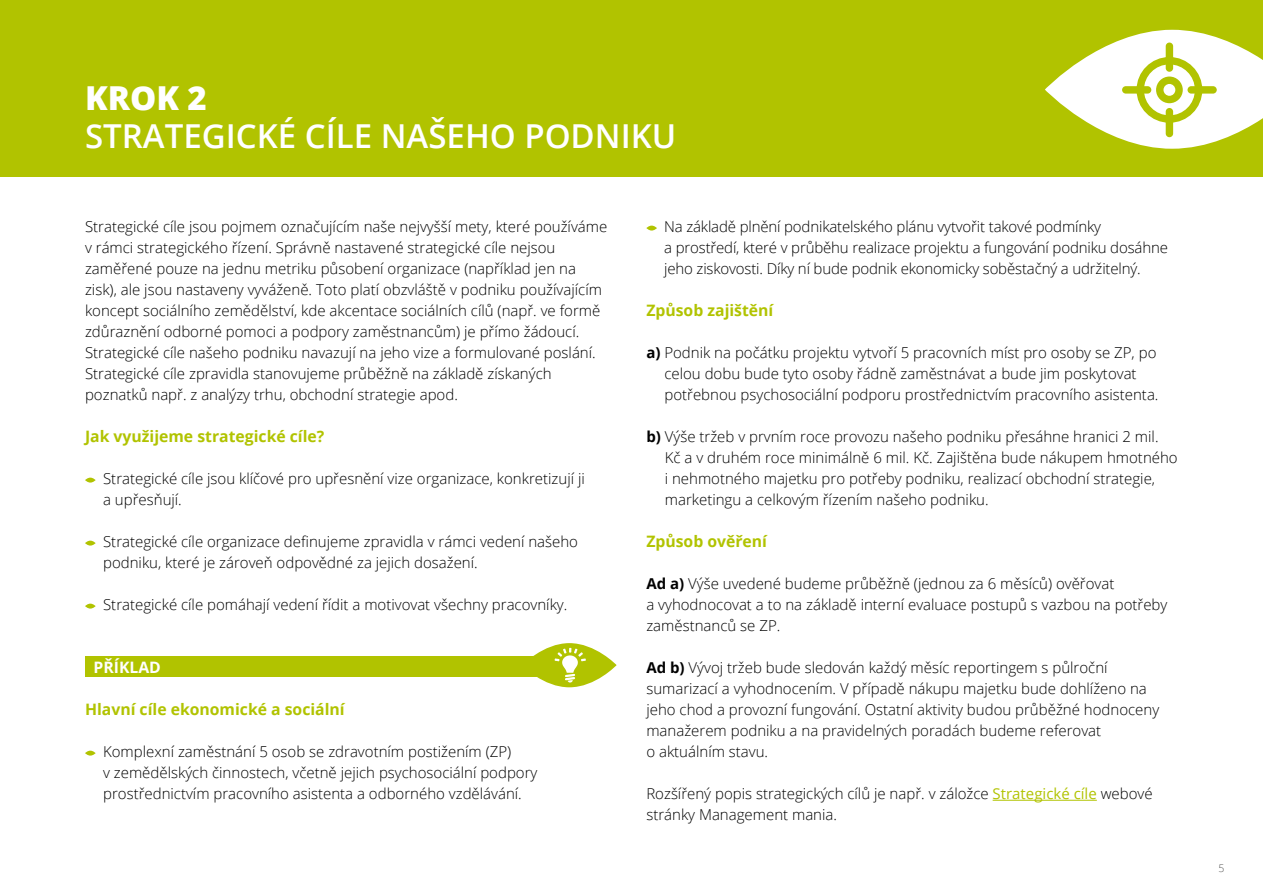
<style>
.page{position:relative;width:1263px;height:893px;background:#fff}
.page>*{position:absolute;margin:0;border:0;box-sizing:border-box;transform-origin:0 0}
.t1{font:600 33px "Open Sans";color:#fff}
.t2{font:800 33px "Open Sans";color:#fff}
.t3{font:700 15.75px "Open Sans";color:#b1c300}
.t4{font:700 15.75px "Open Sans";color:#fff}
.t5{font:300 15px/21px "Open Sans";color:#000}
.t6{font:300 10.5px "Open Sans";color:#575756}
.s1{font-weight:700}
.s2{font-weight:400;color:#b1c300}
</style>
<div class="page">
<div style="left:0;top:0;width:1263px;height:176px;background:#b1c300"></div>
<div style="left:85px;top:657px;width:510px;height:20px;background:#b1c300"></div>
<svg style="left:85px;top:478px;width:11px;height:5px"></svg>
<svg style="left:85px;top:541px;width:11px;height:5px"></svg>
<svg style="left:85px;top:604px;width:11px;height:5px"></svg>
<svg style="left:85px;top:751px;width:11px;height:5px"></svg>
<hr style="left:993px;top:800px;width:104px;height:1px;background:#b1c300">
<svg style="left:646px;top:226px;width:11px;height:5px"></svg>
<svg style="left:1045px;top:30px;width:218px;height:119px"></svg>
<div style="left:1166px;top:43px;width:7px;height:29px;background:#b1c300;border-radius:4px"></div>
<div style="left:1166px;top:108px;width:7px;height:29px;background:#b1c300;border-radius:4px"></div>
<div style="left:1122px;top:86px;width:29px;height:8px;background:#b1c300;border-radius:4px"></div>
<div style="left:1187px;top:86px;width:30px;height:8px;background:#b1c300;border-radius:4px"></div>
<svg style="left:522px;top:643px;width:95px;height:44px;fill:#b1c300"></svg>
<svg style="left:554px;top:648px;width:32px;height:35px"></svg>
<h1 class="t2" style="left:85px;top:73px;width:123px">KROK 2</h1>
<h1 class="t1" style="left:85px;top:113px;width:593px">STRATEGICKÉ CÍLE NAŠEHO PODNIKU</h1>
<p class="t5" style="left:85px;top:216px;width:524px">Strategické cíle jsou pojmem označujícím naše nejvyšší mety, které používáme v rámci strategického řízení. Správně nastavené strategické cíle nejsou zaměřené pouze na jednu metriku působení organizace (například jen na zisk), ale jsou nastaveny vyváženě. Toto platí obzvláště v podniku používajícím koncept sociálního zemědělství, kde akcentace sociálních cílů (např. ve formě zdůraznění odborné pomoci a podpory zaměstnancům) je přímo žádoucí.<br>Strategické cíle našeho podniku navazují na jeho vize a formulované poslání.<br>Strategické cíle zpravidla stanovujeme průběžně na základě získaných poznatků např. z analýzy trhu, obchodní strategie apod.</p>
<p class="t3" style="left:85px;top:425px;width:241px">Jak využijeme strategické cíle?</p>
<p class="t5" style="left:103px;top:468px;width:483px">Strategické cíle jsou klíčové pro upřesnění vize organizace, konkretizují ji a upřesňují.</p>
<p class="t5" style="left:103px;top:531px;width:476px">Strategické cíle organizace definujeme zpravidla v rámci vedení našeho podniku, které je zároveň odpovědné za jejich dosažení.</p>
<p class="t5" style="left:103px;top:594px;width:466px">Strategické cíle pomáhají vedení řídit a motivovat všechny pracovníky.</p>
<p class="t4" style="left:94px;top:656px;width:69px">PŘÍKLAD</p>
<p class="t3" style="left:85px;top:698px;width:261px">Hlavní cíle ekonomické a sociální</p>
<p class="t5" style="left:103px;top:741px;width:436px">Komplexní zaměstnání 5 osob se zdravotním postižením (ZP)<br>v zemědělských činnostech, včetně jejich psychosociální podpory prostřednictvím pracovního asistenta a odborného vzdělávání.</p>
<p class="t5" style="left:664px;top:216px;width:505px">Na základě plnění podnikatelského plánu vytvořit takové podmínky<br>a prostředí, které v průběhu realizace projektu a fungování podniku dosáhne jeho ziskovosti. Díky ní bude podnik ekonomicky soběstačný a udržitelný.</p>
<p class="t3" style="left:646px;top:299px;width:129px">Způsob zajištění</p>
<p class="t5" style="left:664px;top:342px;width:496px;text-indent:-18px"><span class="s1">a)</span> Podnik na počátku projektu vytvoří 5 pracovních míst pro osoby se ZP, po celou dobu bude tyto osoby řádně zaměstnávat a bude jim poskytovat potřebnou psychosociální podporu prostřednictvím pracovního asistenta.</p>
<p class="t5" style="left:665px;top:426px;width:514px;text-indent:-18px"><span class="s1">b)</span> Výše tržeb v prvním roce provozu našeho podniku přesáhne hranici 2 mil.<br>Kč a v druhém roce minimálně 6 mil. Kč. Zajištěna bude nákupem hmotného i nehmotného majetku pro potřeby podniku, realizací obchodní strategie, marketingu a celkovým řízením našeho podniku.</p>
<p class="t3" style="left:646px;top:530px;width:122px">Způsob ověření</p>
<p class="t5" style="left:646px;top:573px;width:522px"><span class="s1">Ad a)</span> Výše uvedené budeme průběžně (jednou za 6 měsíců) ověřovat<br>a vyhodnocovat a to na základě interní evaluace postupů s vazbou na potřeby zaměstnanců se ZP.</p>
<p class="t5" style="left:646px;top:657px;width:514px"><span class="s1">Ad b)</span> Vývoj tržeb bude sledován každý měsíc reportingem s půlroční sumarizací a vyhodnocením. V případě nákupu majetku bude dohlíženo na jeho chod a provozní fungování. Ostatní aktivity budou průběžné hodnoceny manažerem podniku a na pravidelných poradách budeme referovat<br>o aktuálním stavu.</p>
<p class="t5" style="left:646px;top:783px;width:508px">Rozšířený popis strategických cílů je např. v záložce <span class="s2">Strategické cíle</span> webové stránky Management mania.</p>
<p class="t6" style="left:1218px;top:860px;width:7px">5</p>
</div>
